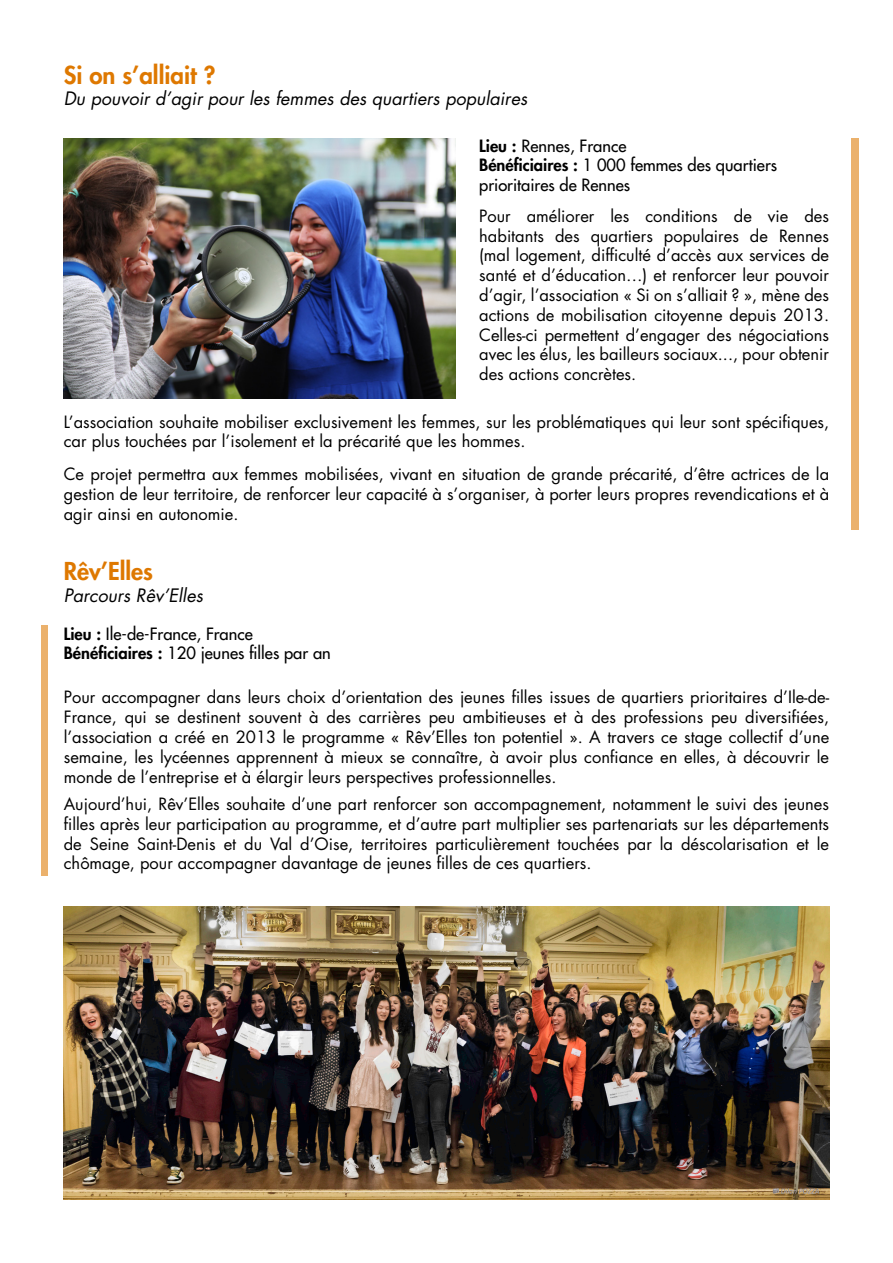
<style>
.page{position:relative;width:893px;height:1263px;background:#fff}
.page>*{position:absolute;margin:0;border:0;box-sizing:border-box;transform-origin:0 0}
.t1{font:800 24px "Futura Std";color:#de7800}
.t2{font:italic 18px "Futura Std";color:#000}
.t3{font:16.5px/19.8px "Futura Std";color:#000;text-align:justify}
.t4{font:500 16.5px/19.8px "Futura Std";color:#000}
.s1{font-weight:800}
</style>
<div class="page">
<div style="left:41px;top:626px;width:6px;height:250px;background:#ebb16c"></div>
<img style="left:64px;top:907px;width:765px;height:292px">
<img style="left:64px;top:138px;width:391px;height:261px">
<div style="left:851px;top:138px;width:7px;height:392px;background:#ebb16c"></div>
<p class="t1" style="left:64px;top:60px;width:153px">Si on s’alliait ?</p>
<p class="t2" style="left:64px;top:87px;width:465px">Du pouvoir d’agir pour les femmes des quartiers populaires</p>
<p class="t4" style="left:479px;top:136px;width:149px"><span class="s1">Lieu :</span> Rennes, France</p>
<p class="t4" style="left:479px;top:156px;width:299px"><span class="s1">Bénéficiaires :</span> 1 000 femmes des quartiers prioritaires de Rennes</p>
<p class="t3" style="left:479px;top:206px;width:351px">Pour améliorer les conditions de vie des habitants des quartiers populaires de Rennes (mal logement, difficulté d’accès aux services de santé et d’éducation…) et renforcer leur pouvoir d’agir, l’association « Si on s’alliait ? », mène des actions de mobilisation citoyenne depuis 2013.<br>Celles-ci permettent d’engager des négociations avec les élus, les bailleurs sociaux..., pour obtenir des actions concrètes.</p>
<p class="t3" style="left:64px;top:412px;width:767px">L’association souhaite mobiliser exclusivement les femmes, sur les problématiques qui leur sont spécifiques, car plus touchées par l’isolement et la précarité que les hommes.</p>
<p class="t3" style="left:64px;top:464px;width:767px">Ce projet permettra aux femmes mobilisées, vivant en situation de grande précarité, d’être actrices de la gestion de leur territoire, de renforcer leur capacité à s’organiser, à porter leurs propres revendications et à agir ainsi en autonomie.</p>
<p class="t1" style="left:64px;top:556px;width:91px">Rêv’Elles</p>
<p class="t2" style="left:64px;top:584px;width:141px">Parcours Rêv’Elles</p>
<p class="t4" style="left:64px;top:624px;width:190px"><span class="s1">Lieu :</span> Ile-de-France, France</p>
<p class="t4" style="left:64px;top:643px;width:269px"><span class="s1">Bénéficiaires :</span> 120 jeunes filles par an</p>
<p class="t3" style="left:64px;top:688px;width:767px">Pour accompagner dans leurs choix d’orientation des jeunes filles issues de quartiers prioritaires d’Ile-de-France, qui se destinent souvent à des carrières peu ambitieuses et à des professions peu diversifiées, l’association a créé en 2013 le programme « Rêv’Elles ton potentiel ». A travers ce stage collectif d’une semaine, les lycéennes apprennent à mieux se connaître, à avoir plus confiance en elles, à découvrir le monde de l’entreprise et à élargir leurs perspectives professionnelles.</p>
<p class="t3" style="left:64px;top:794px;width:767px">Aujourd’hui, Rêv’Elles souhaite d’une part renforcer son accompagnement, notamment le suivi des jeunes filles après leur participation au programme, et d’autre part multiplier ses partenariats sur les départements de Seine Saint-Denis et du Val d’Oise, territoires particulièrement touchées par la déscolarisation et le chômage, pour accompagner davantage de jeunes filles de ces quartiers.</p>
</div>
